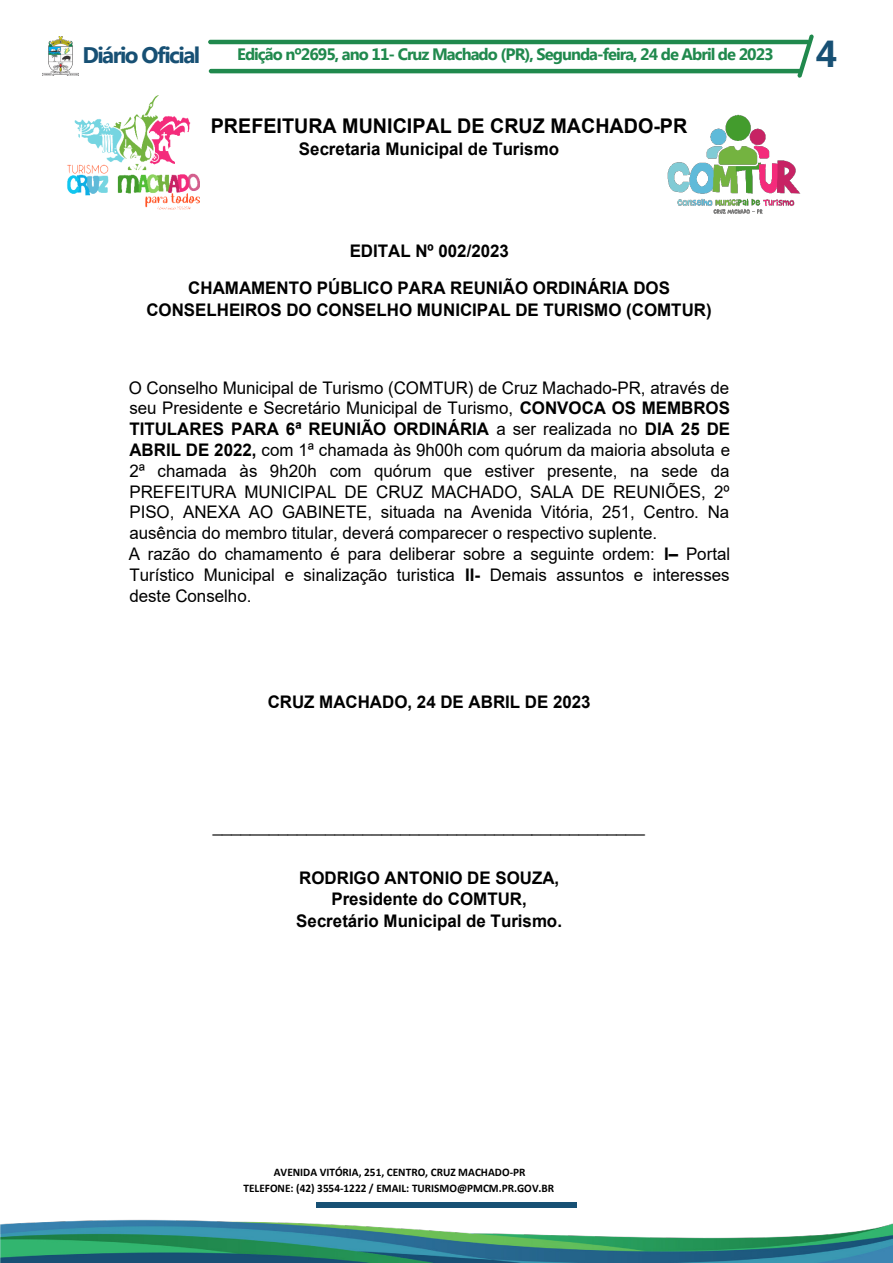
<style>
.page{position:relative;width:893px;height:1263px;background:#fff}
.page>*{position:absolute;margin:0;border:0;box-sizing:border-box;transform-origin:0 0}
.t1{font:700 37.5px "Myanmar Text";color:#175074}
.t2{font:700 22.5px "Myanmar Text";letter-spacing:-.07em;color:#175074}
.t3{font:700 20.25px "Arial";color:#000}
.t4{font:17.4px/20.9px "Arial";color:#000}
.t5{font:700 17.4px/21.9px "Arial";color:#000;text-align:center}
.t6{font:700 16.5px "Myanmar Text";letter-spacing:-.06em;color:#20894d}
.t7{font:700 11.55px/15.1px "Calibri";color:#000;text-align:center}
.s1{font-weight:700}
</style>
<div class="page">
<hr style="left:208px;top:40px;width:602px;height:4px;background:#20894d;border-radius:2px">
<hr style="left:209px;top:69px;width:593px;height:4px;background:#20894d;border-radius:2px">
<img style="left:43px;top:37px;width:36px;height:38px">
<svg style="left:797px;top:34px;width:17px;height:44px"></svg>
<img style="left:0;top:1219px;width:893px;height:44px">
<div style="left:316px;top:1202px;width:261px;height:6px;background:#175074"></div>
<img style="left:667px;top:114px;width:134px;height:100px">
<img style="left:67px;top:95px;width:133px;height:115px">
<p class="t2" style="left:82px;top:42px;width:119px">Diário Oficial</p>
<p class="t6" style="left:237px;top:45px;width:538px">Edição nº2695, ano 11- Cruz Machado (PR), Segunda-feira, 24 de Abril de 2023</p>
<p class="t1" style="left:816px;top:32px;width:23px">4</p>
<p class="t3" style="left:211px;top:114px;width:478px">PREFEITURA MUNICIPAL DE CRUZ MACHADO-PR</p>
<p class="t5" style="left:299px;top:138px;width:262px">Secretaria Municipal de Turismo</p>
<p class="t5" style="left:188px;top:232px;width:483px;line-height:37.3px">EDITAL Nº 002/2023<br>CHAMAMENTO PÚBLICO PARA REUNIÃO ORDINÁRIA DOS</p>
<p class="t5" style="left:146px;top:299px;width:567px">CONSELHEIROS DO CONSELHO MUNICIPAL DE TURISMO (COMTUR)</p>
<p class="t4" style="left:129px;top:378px;width:603px">O Conselho Municipal de Turismo (COMTUR) de Cruz Machado-PR, através de seu Presidente e Secretário Municipal de Turismo, <span class="s1">CONVOCA OS MEMBROS TITULARES PARA 6ª REUNIÃO ORDINÁRIA</span> a ser realizada no <span class="s1">DIA 25 DE ABRIL DE 2022,</span> com 1ª chamada às 9h00h com quórum da maioria absoluta e 2ª chamada às 9h20h com quórum que estiver presente, na sede da PREFEITURA MUNICIPAL DE CRUZ MACHADO, SALA DE REUNIÕES, 2º PISO, ANEXA AO GABINETE, situada na Avenida Vitória, 251, Centro. Na ausência do membro titular, deverá comparecer o respectivo suplente.<br>A razão do chamamento é para deliberar sobre a seguinte ordem: <span class="s1">I–</span> Portal Turístico Municipal e sinalização turistica <span class="s1">II-</span> Demais assuntos e interesses deste Conselho.</p>
<p class="t5" style="left:268px;top:691px;width:324px">CRUZ MACHADO, 24 DE ABRIL DE 2023</p>
<p class="t4" style="left:213px;top:816px;width:434px">______________________________________________</p>
<p class="t5" style="left:296px;top:866px;width:267px">RODRIGO ANTONIO DE SOUZA,<br>Presidente do COMTUR,<br>Secretário Municipal de Turismo.</p>
<p class="t7" style="left:244px;top:1165px;width:312px">AVENIDA VITÓRIA, 251, CENTRO, CRUZ MACHADO-PR<br>TELEFONE: (42) 3554-1222 / EMAIL: TURISMO@PMCM.PR.GOV.BR</p>
</div>
